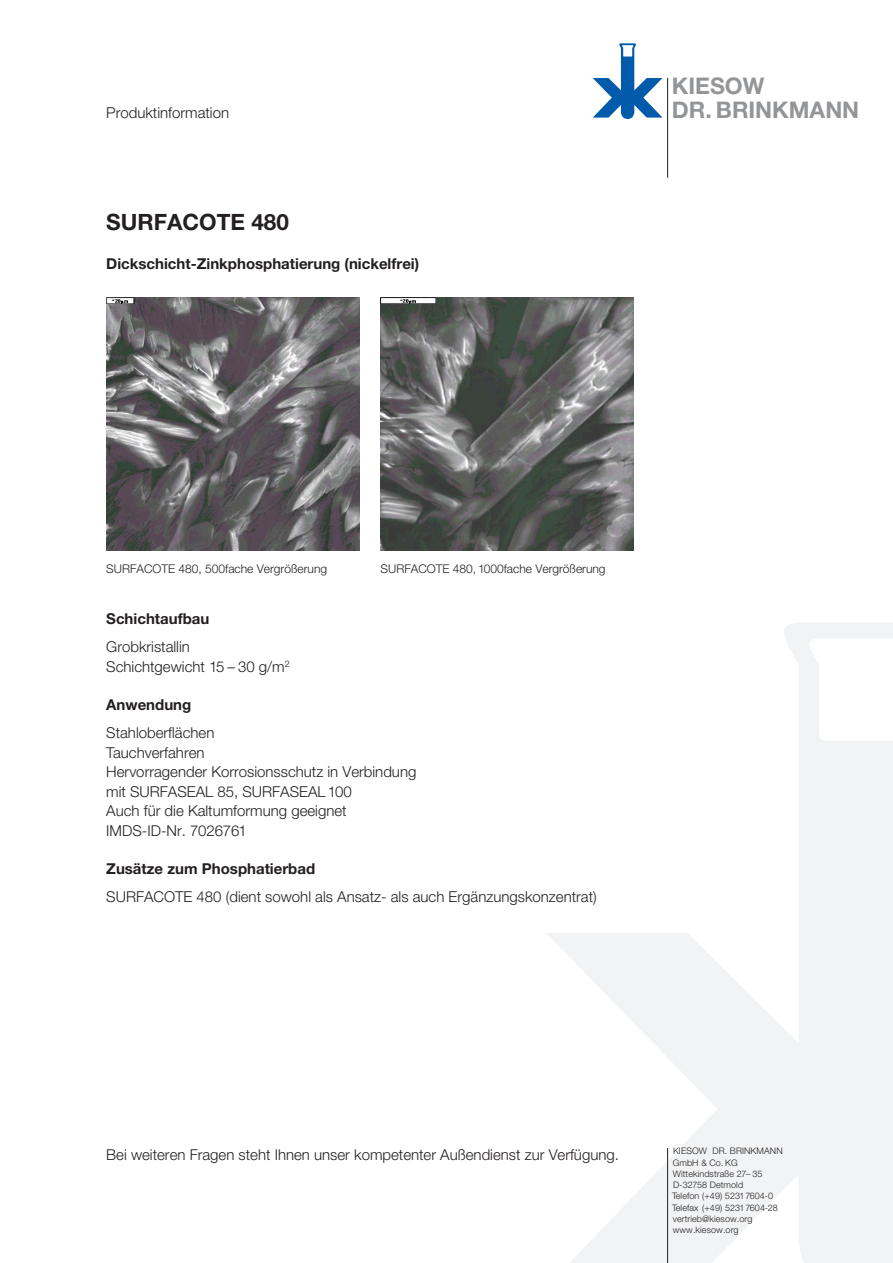
<style>
.page{position:relative;width:893px;height:1263px;background:#fff}
.page>*{position:absolute;margin:0;border:0;box-sizing:border-box;transform-origin:0 0}
.t1{font:700 22.95px "Helvetica Neue";color:#939598}
.Headline{font:700 22.5px "Helvetica Neue";color:#231f20}
.Bodytext{font:300 15px/19.5px "Helvetica Neue";color:#231f20}
.Subhead{font:700 15px "Helvetica Neue";color:#231f20}
.Bildunterschriften{font:300 12px "Helvetica Neue";color:#231f20}
.t2{font:300 9px/11.2px "Helvetica Neue";letter-spacing:.01em;color:#231f20}
</style>
<div class="page">
<svg style="left:547px;top:623px;width:346px;height:640px"></svg>
<hr style="left:667px;top:78px;width:1px;height:100px;background:#231f20">
<svg style="left:593px;top:43px;width:69px;height:76px"></svg>
<hr style="left:667px;top:1148px;width:1px;height:115px;background:#231f20">
<img style="left:106px;top:298px;width:253px;height:253px">
<img style="left:381px;top:298px;width:253px;height:253px">
<p class="Bodytext" style="left:106px;top:102px;width:124px">Produktinformation</p>
<p class="Headline" style="left:106px;top:208px;width:184px">SURFACOTE 480</p>
<p class="Subhead" style="left:106px;top:254px;width:314px">Dickschicht-Zinkphosphatierung (nickelfrei)</p>
<p class="t1" style="left:672px;top:72px;width:94px">KIESOW</p>
<p class="t1" style="left:672px;top:95px;width:189px">DR. BRINKMANN</p>
<p class="Bildunterschriften" style="left:106px;top:561px;width:222px">SURFACOTE 480, 500fache Vergrößerung</p>
<p class="Bildunterschriften" style="left:381px;top:561px;width:227px">SURFACOTE 480, 1000fache Vergrößerung</p>
<p class="Subhead" style="left:106px;top:609px;width:105px">Schichtaufbau</p>
<p class="Bodytext" style="left:106px;top:637px;width:185px">Grobkristallin<br>Schichtgewicht 15 – 30 g/m<sup>2</sup></p>
<p class="Subhead" style="left:106px;top:696px;width:87px">Anwendung</p>
<p class="Bodytext" style="left:106px;top:723px;width:312px">Stahloberflächen<br>Tauchverfahren<br>Hervorragender Korrosionsschutz in Verbindung mit SURFASEAL 85, SURFASEAL 100<br>Auch für die Kaltumformung geeignet<br>IMDS-ID-Nr. 7026761</p>
<p class="Subhead" style="left:106px;top:860px;width:210px">Zusätze zum Phosphatierbad</p>
<p class="Bodytext" style="left:106px;top:887px;width:492px">SURFACOTE 480 (dient sowohl als Ansatz- als auch Ergänzungskonzentrat)</p>
<p class="Bodytext" style="left:106px;top:1144px;width:514px">Bei weiteren Fragen steht Ihnen unser kompetenter Außendienst zur Verfügung.</p>
<p class="t2" style="left:672px;top:1145px;width:112px">KIESOW DR. BRINKMANN<br>GmbH &amp; Co. KG<br>Wittekindstraße 27– 35<br>D-32758 Detmold<br>Telefon (+49) 52317604-0<br>Telefax (+49) 52317604-28 vertrieb@kiesow.org www.kiesow.org</p>
</div>
